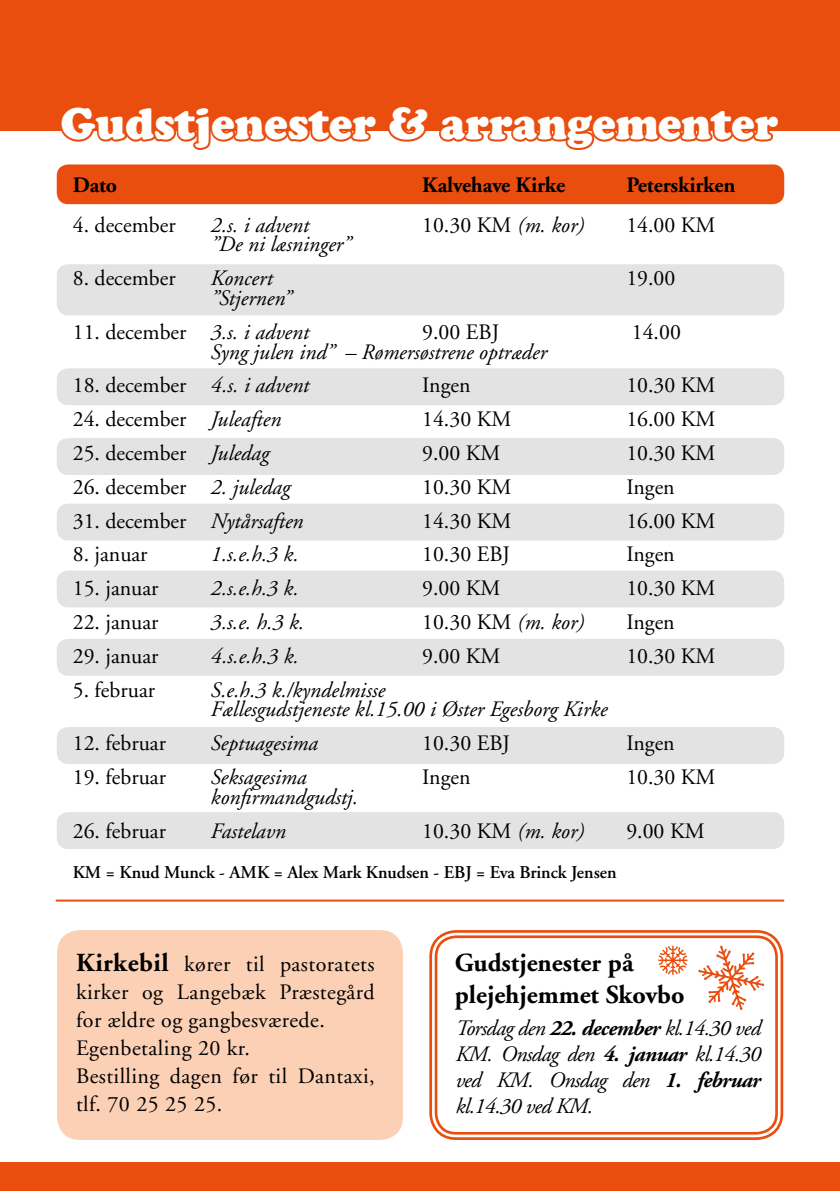
<style>
.page{position:relative;width:840px;height:1191px;background:#fff}
.page>*{position:absolute;margin:0;border:0;box-sizing:border-box;transform-origin:0 0}
.t1{font:900 44px "Cooper";color:#fff;scale:.95 1}
.t2{font:700 26px/32px "Adobe Garamond";color:#000}
.t3{font:22px "Adobe Garamond";color:#000}
.t4{font:italic 22px/26px "Adobe Garamond";color:#000}
.t5{font:22px/28px "Adobe Garamond";letter-spacing:.02em;color:#000}
.t6{font:700 22px "Adobe Garamond";letter-spacing:-.01em;color:#000}
.t7{font:600 18px "Adobe Garamond";color:#000}
.s1{font-style:italic}
.s2{font-weight:700;font-size:26px}
.s3{font-weight:700}
</style>
<div class="page">
<div style="left:57px;top:930px;width:346px;height:210px;background:#fbd0b5;border-radius:23px"></div>
<div style="left:429px;top:930px;width:353px;height:210px;border:3px solid #e94e0f;border-radius:25px"></div>
<div style="left:434px;top:935px;width:343px;height:199px;border:3px solid #e94e0f;border-radius:20px"></div>
<div style="left:57px;top:164px;width:726px;height:40px;background:#e94e0f;border-radius:11px"></div>
<div style="left:57px;top:264px;width:726px;height:51px;background:#e3e3e3;border-radius:11px"></div>
<div style="left:57px;top:368px;width:726px;height:37px;background:#e3e3e3;border-radius:11px"></div>
<div style="left:57px;top:438px;width:726px;height:37px;background:#e3e3e3;border-radius:11px"></div>
<div style="left:57px;top:503px;width:726px;height:37px;background:#e3e3e3;border-radius:11px"></div>
<div style="left:57px;top:570px;width:726px;height:37px;background:#e3e3e3;border-radius:11px"></div>
<div style="left:57px;top:639px;width:726px;height:36px;background:#e3e3e3;border-radius:11px"></div>
<div style="left:57px;top:727px;width:726px;height:37px;background:#e3e3e3;border-radius:11px"></div>
<div style="left:57px;top:812px;width:726px;height:37px;background:#e3e3e3;border-radius:11px"></div>
<div style="left:0;top:0;width:839px;height:130px;background:#e94e0f"></div>
<svg style="left:58px;top:130px;width:321px;height:20px"></svg>
<svg style="left:385px;top:130px;width:46px;height:12px"></svg>
<svg style="left:437px;top:130px;width:344px;height:20px"></svg>
<div style="left:0;top:1162px;width:839px;height:29px;background:#e94e0f"></div>
<svg style="left:698px;top:945px;width:65px;height:65px"></svg>
<svg style="left:658px;top:945px;width:29px;height:29px"></svg>
<hr style="left:56px;top:899px;width:727px;height:2px;background:#e94e0f">
<h1 class="t1" style="left:61px;top:97px;width:756px">Gudstjenester &amp; arrangementer</h1>
<p class="t6" style="left:73px;top:173px;width:46px">Dato</p>
<p class="t6" style="left:422px;top:173px;width:145px">Kalvehave Kirke</p>
<p class="t6" style="left:626px;top:173px;width:111px">Peterskirken</p>
<p class="t3" style="left:73px;top:213px;width:104px">4. december</p>
<p class="t4" style="left:210px;top:212px;width:100px">2.s. i advent</p>
<p class="t3" style="left:422px;top:213px;width:163px">10.30 KM <span class="s1">(m. kor)</span></p>
<p class="t3" style="left:626px;top:213px;width:91px">14.00 KM</p>
<p class="t4" style="left:210px;top:232px;width:142px">”De ni læsninger”</p>
<p class="t3" style="left:73px;top:266px;width:104px">8. december</p>
<p class="t4" style="left:210px;top:266px;width:63px">Koncert</p>
<p class="t3" style="left:626px;top:266px;width:51px">19.00</p>
<p class="t4" style="left:210px;top:286px;width:82px">”Stjernen”</p>
<p class="t3" style="left:73px;top:320px;width:237px">11. december <span class="s1">3.s. i advent</span></p>
<p class="t3" style="left:422px;top:320px;width:78px">9.00 EBJ</p>
<p class="t3" style="left:631px;top:320px;width:51px">14.00</p>
<p class="t4" style="left:210px;top:339px;width:337px">Syng julen ind” – Rømersøstrene optræder</p>
<p class="t3" style="left:73px;top:373px;width:237px">18. december <span class="s1">4.s. i advent</span></p>
<p class="t3" style="left:422px;top:373px;width:50px">Ingen</p>
<p class="t3" style="left:626px;top:373px;width:91px">10.30 KM</p>
<p class="t3" style="left:73px;top:407px;width:209px">24. december <span class="s1">Juleaften</span></p>
<p class="t3" style="left:422px;top:407px;width:91px">14.30 KM</p>
<p class="t3" style="left:626px;top:407px;width:91px">16.00 KM</p>
<p class="t3" style="left:73px;top:441px;width:197px">25. december <span class="s1">Juledag</span></p>
<p class="t3" style="left:422px;top:441px;width:80px">9.00 KM</p>
<p class="t3" style="left:626px;top:441px;width:91px">10.30 KM</p>
<p class="t3" style="left:73px;top:475px;width:218px">26. december <span class="s1">2. juledag</span></p>
<p class="t3" style="left:422px;top:475px;width:91px">10.30 KM</p>
<p class="t3" style="left:626px;top:475px;width:50px">Ingen</p>
<p class="t3" style="left:73px;top:509px;width:231px">31. december <span class="s1">Nytårsaften</span></p>
<p class="t3" style="left:422px;top:509px;width:91px">14.30 KM</p>
<p class="t3" style="left:626px;top:509px;width:91px">16.00 KM</p>
<p class="t3" style="left:73px;top:542px;width:76px">8. januar</p>
<p class="t4" style="left:210px;top:542px;width:89px">1.s.e.h.3 k.</p>
<p class="t3" style="left:422px;top:542px;width:89px">10.30 EBJ</p>
<p class="t3" style="left:626px;top:542px;width:50px">Ingen</p>
<p class="t3" style="left:73px;top:576px;width:87px">15. januar</p>
<p class="t4" style="left:210px;top:576px;width:89px">2.s.e.h.3 k.</p>
<p class="t3" style="left:422px;top:576px;width:80px">9.00 KM</p>
<p class="t3" style="left:626px;top:576px;width:91px">10.30 KM</p>
<p class="t3" style="left:73px;top:610px;width:87px">22. januar</p>
<p class="t4" style="left:210px;top:610px;width:95px">3.s.e. h.3 k.</p>
<p class="t3" style="left:422px;top:610px;width:163px">10.30 KM <span class="s1">(m. kor)</span></p>
<p class="t3" style="left:626px;top:610px;width:50px">Ingen</p>
<p class="t3" style="left:73px;top:644px;width:87px">29. januar</p>
<p class="t4" style="left:210px;top:643px;width:90px">4.s.e.h.3 k.</p>
<p class="t3" style="left:422px;top:644px;width:80px">9.00 KM</p>
<p class="t3" style="left:626px;top:644px;width:91px">10.30 KM</p>
<p class="t3" style="left:73px;top:678px;width:84px">5. februar</p>
<p class="t4" style="left:210px;top:680px;width:398px;line-height:19.8px">S.e.h.3 k./kyndelmisse<br>Fællesgudstjeneste kl.15.00 i Øster Egesborg Kirke</p>
<p class="t3" style="left:73px;top:731px;width:95px">12. februar</p>
<p class="t4" style="left:210px;top:731px;width:109px">Septuagesima</p>
<p class="t3" style="left:422px;top:731px;width:89px">10.30 EBJ</p>
<p class="t3" style="left:626px;top:731px;width:50px">Ingen</p>
<p class="t3" style="left:73px;top:765px;width:95px">19. februar</p>
<p class="t4" style="left:210px;top:764px;width:97px">Seksagesima</p>
<p class="t3" style="left:422px;top:765px;width:50px">Ingen</p>
<p class="t3" style="left:626px;top:765px;width:91px">10.30 KM</p>
<p class="t4" style="left:210px;top:784px;width:149px">konfirmandgudstj.</p>
<p class="t3" style="left:73px;top:819px;width:95px">26. februar</p>
<p class="t4" style="left:210px;top:818px;width:77px">Fastelavn</p>
<p class="t3" style="left:422px;top:819px;width:163px">10.30 KM <span class="s1">(m. kor)</span></p>
<p class="t3" style="left:626px;top:819px;width:80px">9.00 KM</p>
<p class="t7" style="left:73px;top:862px;width:545px">KM = Knud Munck - AMK = Alex Mark Knudsen - EBJ = Eva Brinck Jensen</p>
<p class="t5" style="left:76px;top:950px;width:300px"><span class="s2">Kirkebil</span> kører til pastoratets kirker og Langebæk Præstegård for ældre og gangbesværede.<br>Egenbetaling 20 kr.<br>Bestilling dagen før til Dantaxi, tlf. 70 25 25 25.</p>
<p class="t2" style="left:454px;top:947px;width:231px">Gudstjenester på plejehjemmet Skovbo</p>
<p class="t4" style="left:454px;top:1016px;width:307px;text-align:justify">Torsdag den <span class="s3">22. december</span> kl.14.30 ved KM. Onsdag den <span class="s3">4. januar</span> kl.14.30 ved KM. Onsdag den <span class="s3">1. februar </span>kl.14.30 ved KM.</p>
</div>
